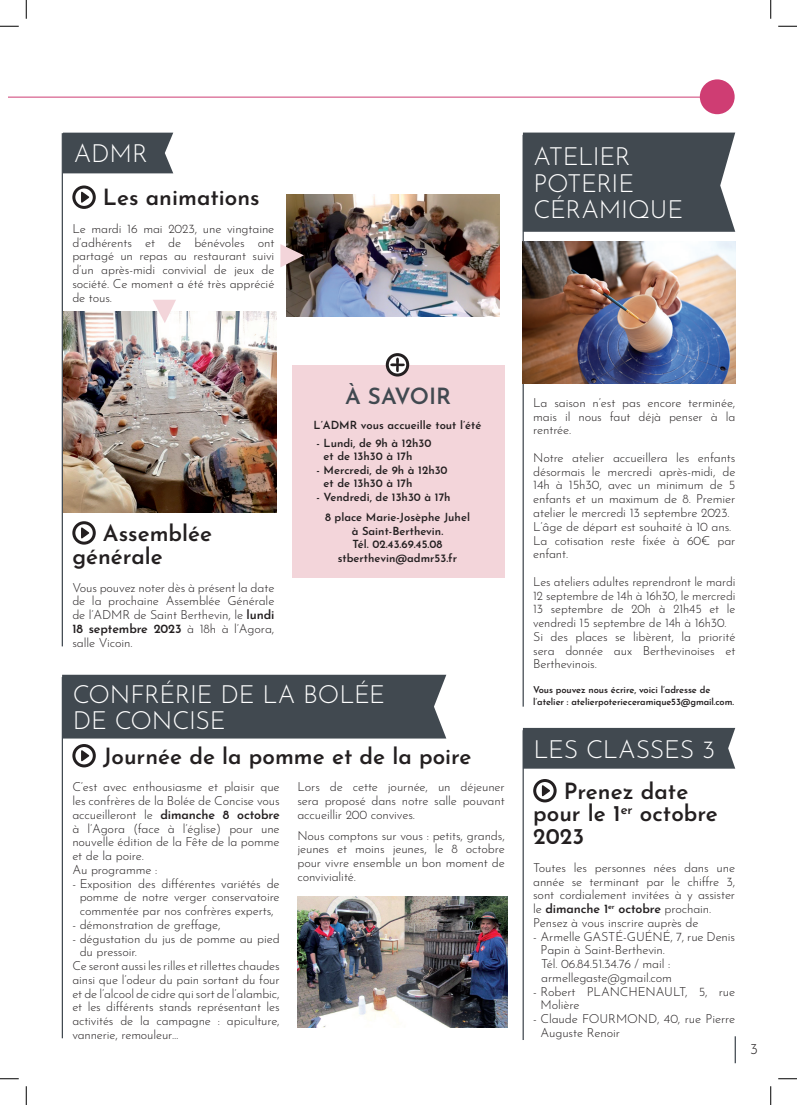
<style>
.page{position:relative;width:797px;height:1105px;background:#fff}
.page>*{position:absolute;margin:0;border:0;box-sizing:border-box;transform-origin:0 0}
.t1{font:300 25px/26.2px "Josefin Sans";letter-spacing:-.015em;color:#fff}
.t2{font:600 22.5px/22.5px "Josefin Sans";color:#231f20}
.t3{font:600 22.5px "Josefin Sans";color:#414950}
.t4{font:300 15px "Josefin Sans";color:#231f20}
.t5{font:300 12.5px/13.8px "Josefin Sans";letter-spacing:-.01em;color:#231f20}
.t6{font:600 11.25px/13.5px "Josefin Sans";color:#231f20}
.t7{font:600 9.38px/11.2px "Josefin Sans";letter-spacing:-.01em;color:#231f20}
.s1{font-weight:600}
</style>
<div class="page">
<hr style="left:734px;top:1036px;width:2px;height:27px;background:#414950">
<hr style="left:9px;top:97px;width:706px;height:1px;background:#cf3d73">
<div style="left:699px;top:79px;width:35px;height:35px;background:#cf3d73;border-radius:50%"></div>
<div style="left:63px;top:133px;width:110px;height:40px;background:#414950"></div>
<hr style="left:62px;top:133px;width:1px;height:513px;background:#414950">
<hr style="left:522px;top:135px;width:2px;height:572px;background:#414950">
<div style="left:523px;top:133px;width:212px;height:99px;background:#414950"></div>
<div style="left:292px;top:365px;width:212px;height:212px;background:#f3d5da"></div>
<div style="left:386px;top:353px;width:23px;height:23px;border:3px solid #231f20;border-radius:50%"></div>
<svg style="left:390px;top:358px;width:15px;height:14px"></svg>
<img style="left:63px;top:311px;width:213px;height:201px">
<img style="left:286px;top:194px;width:213px;height:122px">
<img style="left:522px;top:241px;width:213px;height:142px">
<svg style="left:74px;top:187px;width:20px;height:20px"></svg>
<div style="left:72px;top:185px;width:24px;height:24px;border:3px solid #231f20;border-radius:50%"></div>
<svg style="left:81px;top:192px;width:8px;height:11px"></svg>
<svg style="left:74px;top:523px;width:20px;height:20px"></svg>
<div style="left:72px;top:521px;width:24px;height:24px;border:3px solid #231f20;border-radius:50%"></div>
<svg style="left:81px;top:527px;width:8px;height:11px"></svg>
<hr style="left:62px;top:677px;width:1px;height:361px;background:#414950">
<div style="left:62px;top:675px;width:384px;height:63px;background:#414950"></div>
<svg style="left:74px;top:745px;width:20px;height:21px"></svg>
<div style="left:72px;top:744px;width:24px;height:23px;border:3px solid #231f20;border-radius:50%"></div>
<svg style="left:81px;top:750px;width:8px;height:11px"></svg>
<img style="left:297px;top:896px;width:210px;height:131px">
<hr style="left:522px;top:730px;width:2px;height:310px;background:#414950">
<div style="left:523px;top:728px;width:212px;height:41px;background:#414950"></div>
<svg style="left:534px;top:780px;width:21px;height:21px"></svg>
<div style="left:533px;top:779px;width:23px;height:23px;border:3px solid #231f20;border-radius:50%"></div>
<svg style="left:542px;top:785px;width:8px;height:11px"></svg>
<svg style="left:153px;top:300px;width:23px;height:23px"></svg>
<svg style="left:280px;top:244px;width:24px;height:23px"></svg>
<svg style="left:0;top:25px;width:19px;height:2px"></svg>
<svg style="left:778px;top:25px;width:19px;height:2px"></svg>
<svg style="left:0;top:1078px;width:19px;height:1px"></svg>
<svg style="left:778px;top:1078px;width:19px;height:1px"></svg>
<svg style="left:25px;top:0;width:2px;height:19px"></svg>
<svg style="left:25px;top:1086px;width:2px;height:19px"></svg>
<svg style="left:770px;top:0;width:1px;height:19px"></svg>
<svg style="left:770px;top:1086px;width:1px;height:19px"></svg>
<h1 class="t1" style="left:74px;top:138px;width:75px">ADMR</h1>
<h1 class="t1" style="left:533px;top:142px;width:151px">ATELIER<br>POTERIE<br>CÉRAMIQUE</h1>
<h2 class="t2" style="left:103px;top:184px;width:158px">Les animations</h2>
<p class="t5" style="left:72px;top:221px;width:203px;text-align:justify">Le mardi 16 mai 2023, une vingtaine d’adhérents et de bénévoles ont partagé un repas au restaurant suivi d’un après-midi convivial de jeux de société. Ce moment a été très apprécié de tous.</p>
<h2 class="t2" style="left:72px;top:520px;width:141px;text-indent:31px">Assemblée générale</h2>
<p class="t5" style="left:72px;top:579px;width:203px;text-align:justify">Vous pouvez noter dès à présent la date de la prochaine Assemblée Générale de l’ADMR de Saint Berthevin, le <span class="s1">lundi 18 septembre 2023</span> à 18h à l’Agora, salle Vicoin.</p>
<h2 class="t3" style="left:345px;top:380px;width:108px">À SAVOIR</h2>
<p class="t6" style="left:313px;top:418px;width:169px">L’ADMR vous accueille tout l’été</p>
<p class="t6" style="left:323px;top:435px;width:109px;text-indent:-7px">- Lundi, de 9h à 12h30 et de 13h30 à 17h</p>
<p class="t6" style="left:323px;top:462px;width:125px;text-indent:-7px">- Mercredi, de 9h à 12h30 et de 13h30 à 17h</p>
<p class="t6" style="left:325px;top:485px;width:146px;line-height:20.6px;text-indent:-8px">- Vendredi, de 13h30 à 17h<br>8 place Marie-Josèphe Juhel</p>
<p class="t6" style="left:338px;top:523px;width:121px;text-align:center">à Saint-Berthevin.<br>Tél. 02.43.69.45.08 stberthevin@admr53.fr</p>
<h1 class="t1" style="left:73px;top:679px;width:314px">CONFRÉRIE DE LA BOLÉE<br>DE CONCISE</h1>
<h2 class="t2" style="left:103px;top:743px;width:370px">Journée de la pomme et de la poire</h2>
<p class="t5" style="left:72px;top:779px;width:209px">C’est avec enthousiasme et plaisir que les confrères de la Bolée de Concise vous accueilleront le <span class="s1">dimanche 8 octobre </span>à l’Agora (face à l’église) pour une nouvelle édition de la Fête de la pomme et de la poire.<br>Au programme :</p>
<p class="t5" style="left:72px;top:875px;width:209px;text-align:center">- Exposition des différentes variétés de pomme de notre verger conservatoire commentée par nos confrères experts,</p>
<p class="t5" style="left:72px;top:916px;width:150px">- démonstration de greffage,</p>
<p class="t5" style="left:72px;top:930px;width:209px">- dégustation du jus de pomme au pied</p>
<p class="t5" style="left:80px;top:944px;width:59px">du pressoir.</p>
<p class="t5" style="left:72px;top:958px;width:209px">Ce seront aussi les rilles et rillettes chaudes</p>
<p class="t5" style="left:72px;top:971px;width:209px">ainsi que l’odeur du pain sortant du four</p>
<p class="t5" style="left:72px;top:985px;width:209px">et de l’alcool de cidre qui sort de l’alambic,</p>
<p class="t5" style="left:72px;top:999px;width:209px">et les différents stands représentant les</p>
<p class="t5" style="left:72px;top:1013px;width:209px">activités de la campagne : apiculture,</p>
<p class="t5" style="left:72px;top:1026px;width:108px">vannerie, remouleur…</p>
<p class="t5" style="left:297px;top:779px;width:209px;text-align:justify">Lors de cette journée, un déjeuner sera proposé dans notre salle pouvant accueillir 200 convives.</p>
<p class="t5" style="left:297px;top:827px;width:209px;text-align:justify">Nous comptons sur vous : petits, grands, jeunes et moins jeunes, le 8 octobre pour vivre ensemble un bon moment de convivialité.</p>
<p class="t5" style="left:533px;top:395px;width:204px;text-align:justify">La saison n’est pas encore terminée, mais il nous faut déjà penser à la rentrée.</p>
<p class="t5" style="left:533px;top:450px;width:204px">Notre atelier accueillera les enfants désormais le mercredi après-midi, de<br>14h à 15h30, avec un minimum de 5 enfants et un maximum de 8. Premier atelier le mercredi 13 septembre 2023.<br>L’âge de départ est souhaité à 10 ans.<br>La cotisation reste fixée à 60€ par enfant.</p>
<p class="t5" style="left:533px;top:573px;width:204px">Les ateliers adultes reprendront le mardi 12 septembre de 14h à 16h30, le mercredi 13 septembre de 20h à 21h45 et le vendredi 15 septembre de 14h à 16h30.<br>Si des places se libèrent, la priorité sera donnée aux Berthevinoises et Berthevinois.</p>
<p class="t7" style="left:533px;top:684px;width:202px">Vous pouvez nous écrire, voici l’adresse de l’atelier : atelierpoterieceramique53@gmail.com.</p>
<h1 class="t1" style="left:533px;top:734px;width:183px">LES CLASSES 3</h1>
<h2 class="t2" style="left:533px;top:778px;width:186px;text-indent:31px">Prenez date pour le 1<sup>er</sup> octobre<br>2023</h2>
<p class="t5" style="left:533px;top:859px;width:203px">Toutes les personnes nées dans une année se terminant par le chiffre 3, sont cordialement invitées à y assister le <span class="s1">dimanche 1</span><sup>er</sup> <span class="s1">octobre</span> prochain.<br>Pensez à vous inscrire auprès de</p>
<p class="t5" style="left:540px;top:928px;width:196px;text-indent:-7px">- Armelle GASTÉ-GUÉNÉ, 7, rue Denis<br>Papin à Saint-Berthevin.<br>Tél. 06.84.51.34.76 / mail : armellegaste@gmail.com</p>
<p class="t5" style="left:540px;top:983px;width:196px;text-indent:-7px">- Robert PLANCHENAULT, 5, rue<br>Molière</p>
<p class="t5" style="left:540px;top:1011px;width:196px;text-indent:-7px">- Claude FOURMOND, 40, rue Pierre<br>Auguste Renoir</p>
<p class="t4" style="left:750px;top:1037px;width:9px">3</p>
</div>
